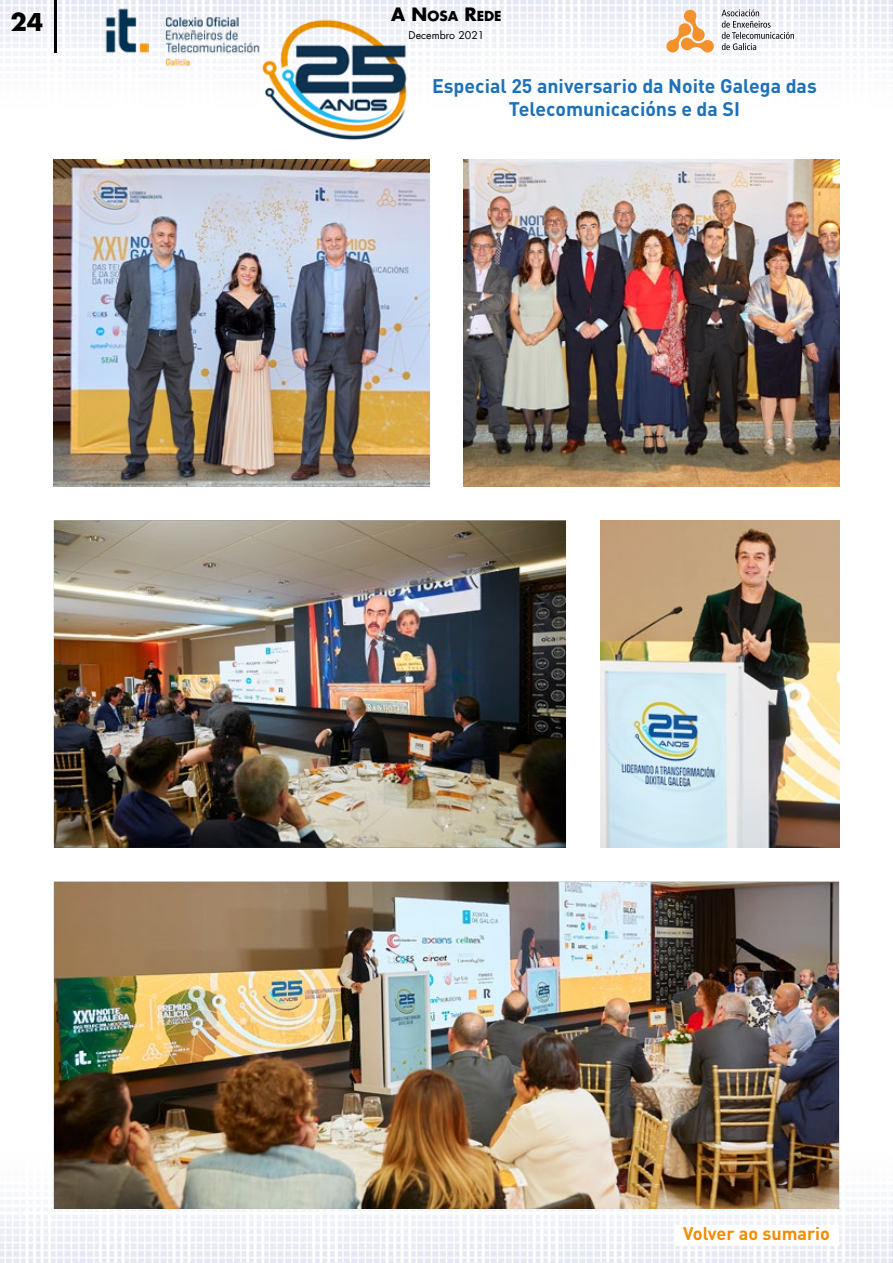
<style>
.page{position:relative;width:893px;height:1263px;background:#fff}
.page>*{position:absolute;margin:0;border:0;box-sizing:border-box;transform-origin:0 0}
.t1{font:700 24px "Futura LT";color:#000}
.t2{font:700 19.5px/22.5px "DIN Pro";color:#1d71b8;text-align:center}
.t3{font:700 18px "DIN Pro";color:#f28c00}
.t4{font:700 13.5px "Futura LT";color:#000}
.t5{font:10.5px "Futura LT";color:#000}
.s1{font-size:18px}
</style>
<div class="page">
<img style="left:0;top:0;width:893px;height:76px">
<img style="left:0;top:1141px;width:893px;height:122px">
<svg style="left:666px;top:10px;width:49px;height:42px"></svg>
<svg style="left:721px;top:10px;width:73px;height:40px"></svg>
<hr style="left:54px;top:0;width:3px;height:52px;background:#000">
<img style="left:99px;top:5px;width:153px;height:66px">
<img style="left:54px;top:159px;width:375px;height:328px">
<img style="left:463px;top:159px;width:376px;height:328px">
<img style="left:54px;top:521px;width:512px;height:327px">
<img style="left:600px;top:521px;width:239px;height:327px">
<img style="left:54px;top:882px;width:785px;height:327px">
<img style="left:252px;top:0;width:170px;height:165px">
<div style="left:675px;top:1225px;width:163px;height:20px;background:#fff"></div>
<p class="t1" style="left:10px;top:6px;width:34px">24</p>
<p class="t4" style="left:391px;top:7px;width:112px"><span class="s1">A N</span>OSA <span class="s1">R</span>EDE</p>
<p class="t5" style="left:409px;top:29px;width:77px">Decembro 2021</p>
<p class="t2" style="left:432px;top:74px;width:386px">Especial 25 aniversario da Noite Galega das<br>Telecomunicacións e da SI</p>
<p class="t3" style="left:683px;top:1219px;width:148px">Volver ao sumario</p>
</div>
